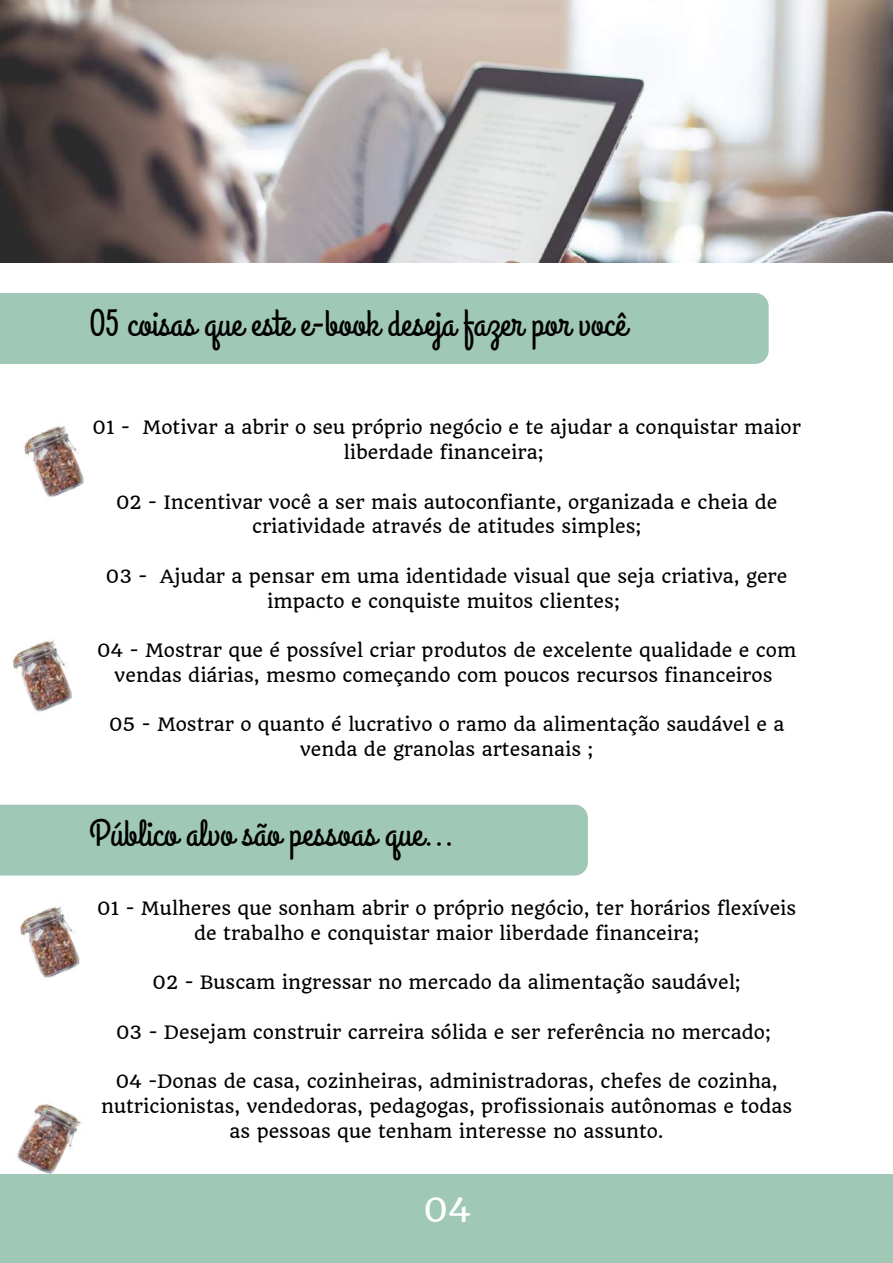
<style>
.page{position:relative;width:893px;height:1263px;background:#fff}
.page>*{position:absolute;margin:0;border:0;box-sizing:border-box;transform-origin:0 0}
.t1{font:37.5px "Grand Hotel";color:#000}
.t2{font:33px "Quando";color:#fff}
.t3{font:18px/24.8px "Quando";color:#000;text-align:center}
</style>
<div class="page">
<img style="left:0;top:0;width:892px;height:262px">
<img style="left:24px;top:426px;width:60px;height:71px">
<img style="left:12px;top:640px;width:60px;height:72px">
<div style="left:0;top:804px;width:588px;height:72px;background:#9fc8b6"></div>
<div style="left:0;top:293px;width:768px;height:71px;background:#9fc8b6"></div>
<img style="left:20px;top:905px;width:60px;height:73px">
<img style="left:17px;top:1104px;width:64px;height:70px">
<div style="left:0;top:1174px;width:892px;height:88px;background:#9fc8b6"></div>
<h1 class="t1" style="left:89px;top:299px;width:539px">05 coisas que este e-book deseja fazer por você</h1>
<p class="t3" style="left:92px;top:415px;width:710px">01 - Motivar a abrir o seu próprio negócio e te ajudar a conquistar maior liberdade financeira;</p>
<p class="t3" style="left:116px;top:489px;width:662px">02 - Incentivar você a ser mais autoconfiante, organizada e cheia de criatividade através de atitudes simples;</p>
<p class="t3" style="left:106px;top:563px;width:683px">03 - Ajudar a pensar em uma identidade visual que seja criativa, gere impacto e conquiste muitos clientes;</p>
<p class="t3" style="left:97px;top:638px;width:700px">04 - Mostrar que é possível criar produtos de excelente qualidade e com vendas diárias, mesmo começando com poucos recursos financeiros</p>
<p class="t3" style="left:109px;top:712px;width:676px">05 - Mostrar o quanto é lucrativo o ramo da alimentação saudável e a venda de granolas artesanais ;</p>
<h1 class="t1" style="left:89px;top:809px;width:366px">Público alvo são pessoas que...</h1>
<p class="t3" style="left:97px;top:895px;width:700px">01 - Mulheres que sonham abrir o próprio negócio, ter horários flexíveis de trabalho e conquistar maior liberdade financeira;</p>
<p class="t3" style="left:153px;top:970px;width:589px">02 - Buscam ingressar no mercado da alimentação saudável;</p>
<p class="t3" style="left:116px;top:1019px;width:656px">03 - Desejam construir carreira sólida e ser referência no mercado;</p>
<p class="t3" style="left:101px;top:1069px;width:692px">04 -Donas de casa, cozinheiras, administradoras, chefes de cozinha, nutricionistas, vendedoras, pedagogas, profissionais autônomas e todas as pessoas que tenham interesse no assunto.</p>
<h2 class="t2" style="left:423px;top:1189px;width:50px">04</h2>
</div>
